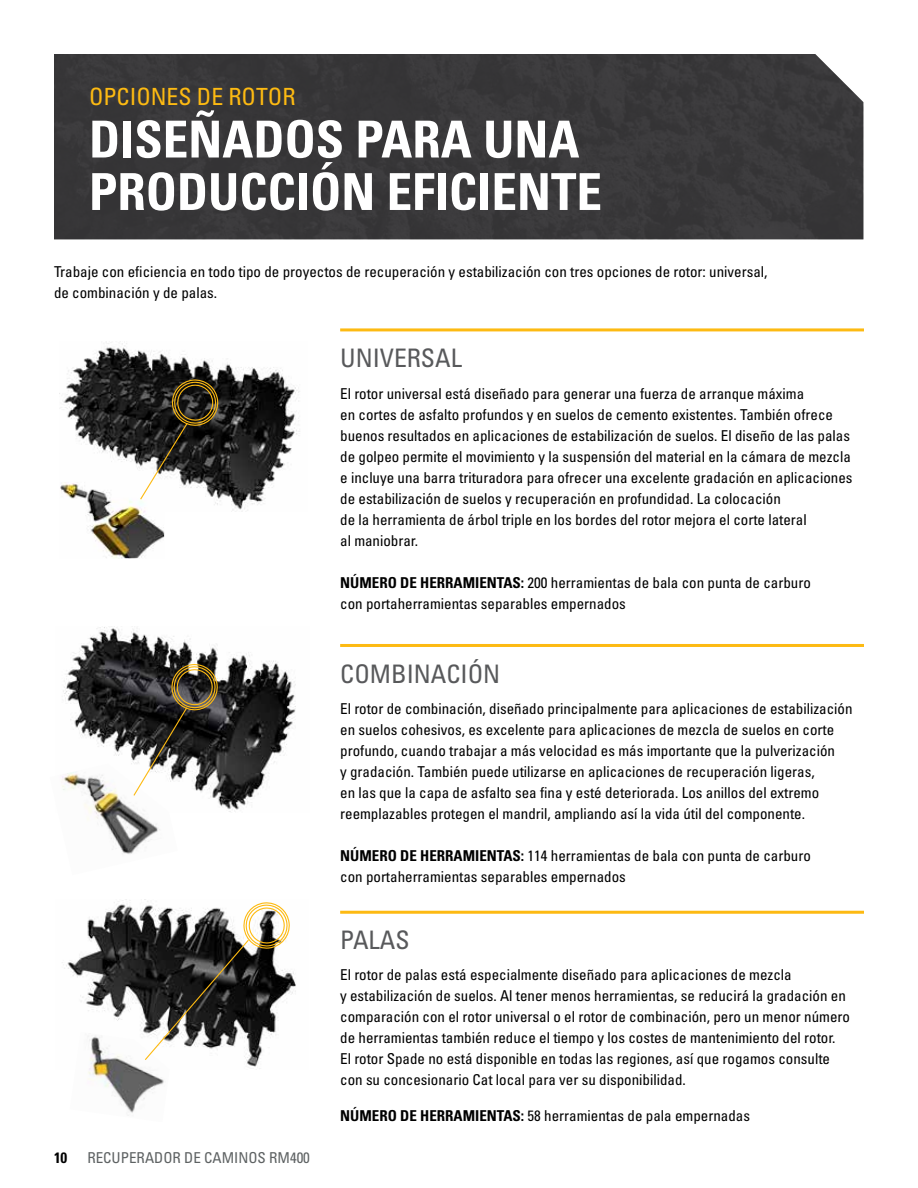
<style>
.page{position:relative;width:918px;height:1188px;background:#fff}
.page>*{position:absolute;margin:0;border:0;box-sizing:border-box;transform-origin:0 0}
.t1{font:51px/52.5px "Univers LTCYR 67 Bold Cond";color:#fff}
.t2{font:condensed 25.5px "Univers LTCYR 57";color:#58595b}
.t3{font:condensed 23.7px "Univers LTCYR 57";color:#fdba12}
.t4{font:condensed 15px/21px "Univers LTCYR 57";color:#000}
.t5{font:condensed 15px "Univers LTCYR 57";color:#5e6263}
.t6{font:15px "Univers LTCYR 67 Bold Cond";color:#000}
.s1{font-family:"Univers LTCYR 67 Bold Cond";font-stretch:normal}
</style>
<div class="page">
<hr style="left:340px;top:328px;width:524px;height:3px;background:#fdba12">
<hr style="left:340px;top:644px;width:524px;height:3px;background:#fdba12">
<hr style="left:340px;top:911px;width:524px;height:3px;background:#fdba12">
<img style="left:63px;top:342px;width:237px;height:169px">
<div style="left:54px;top:54px;width:809px;height:185px;background:#383739"></div>
<img style="left:63px;top:627px;width:233px;height:185px">
<img style="left:60px;top:482px;width:104px;height:77px">
<img style="left:62px;top:764px;width:116px;height:90px">
<img style="left:62px;top:900px;width:234px;height:167px">
<img style="left:70px;top:1032px;width:100px;height:84px">
<svg style="left:139px;top:379px;width:80px;height:122px"></svg>
<svg style="left:132px;top:663px;width:86px;height:134px"></svg>
<svg style="left:144px;top:902px;width:146px;height:159px"></svg>
<h3 class="t3" style="left:89px;top:82px;width:208px">OPCIONES DE ROTOR</h3>
<h1 class="t1" style="left:89px;top:112px;width:514px">DISEÑADOS PARA UNA<br>PRODUCCIÓN EFICIENTE</h1>
<p class="t4" style="left:54px;top:261px;width:715px">Trabaje con eficiencia en todo tipo de proyectos de recuperación y estabilización con tres opciones de rotor: universal, de combinación y de palas.</p>
<h2 class="t2" style="left:340px;top:342px;width:123px">UNIVERSAL</h2>
<p class="t4" style="left:340px;top:383px;width:514px">El rotor universal está diseñado para generar una fuerza de arranque máxima<br>en cortes de asfalto profundos y en suelos de cemento existentes. También ofrece buenos resultados en aplicaciones de estabilización de suelos. El diseño de las palas de golpeo permite el movimiento y la suspensión del material en la cámara de mezcla e incluye una barra trituradora para ofrecer una excelente gradación en aplicaciones de estabilización de suelos y recuperación en profundidad. La colocación<br>de la herramienta de árbol triple en los bordes del rotor mejora el corte lateral<br>al maniobrar.</p>
<p class="t4" style="left:340px;top:572px;width:472px"><span class="s1">NÚMERO DE HERRAMIENTAS:</span> 200 herramientas de bala con punta de carburo con portaherramientas separables empernados</p>
<h2 class="t2" style="left:340px;top:658px;width:162px">COMBINACIÓN</h2>
<p class="t4" style="left:340px;top:697px;width:514px">El rotor de combinación, diseñado principalmente para aplicaciones de estabilización en suelos cohesivos, es excelente para aplicaciones de mezcla de suelos en corte profundo, cuando trabajar a más velocidad es más importante que la pulverización<br>y gradación. También puede utilizarse en aplicaciones de recuperación ligeras,<br>en las que la capa de asfalto sea fina y esté deteriorada. Los anillos del extremo reemplazables protegen el mandril, ampliando así la vida útil del componente.</p>
<p class="t4" style="left:340px;top:844px;width:472px"><span class="s1">NÚMERO DE HERRAMIENTAS:</span> 114 herramientas de bala con punta de carburo con portaherramientas separables empernados</p>
<p class="t6" style="left:54px;top:1148px;width:15px">10</p>
<p class="t5" style="left:87px;top:1148px;width:224px">RECUPERADOR DE CAMINOS RM400</p>
<h2 class="t2" style="left:340px;top:924px;width:71px">PALAS</h2>
<p class="t4" style="left:340px;top:964px;width:511px">El rotor de palas está especialmente diseñado para aplicaciones de mezcla<br>y estabilización de suelos. Al tener menos herramientas, se reducirá la gradación en comparación con el rotor universal o el rotor de combinación, pero un menor número de herramientas también reduce el tiempo y los costes de mantenimiento del rotor.<br>El rotor Spade no está disponible en todas las regiones, así que rogamos consulte con su concesionario Cat local para ver su disponibilidad.</p>
<p class="t4" style="left:340px;top:1105px;width:411px"><span class="s1">NÚMERO DE HERRAMIENTAS:</span> 58 herramientas de pala empernadas</p>
</div>
